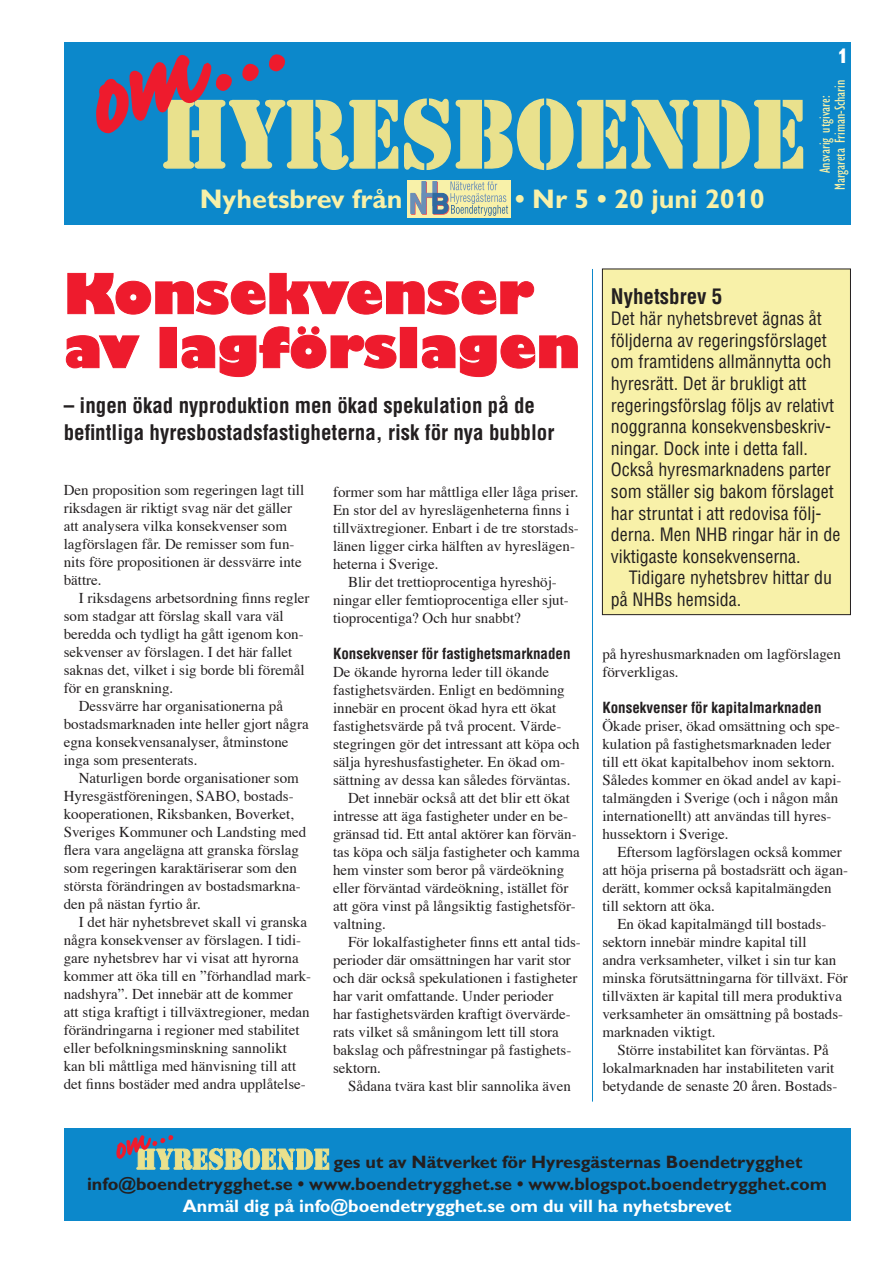
<style>
.page{position:relative;width:893px;height:1263px;background:#fff}
.page>*{position:absolute;margin:0;border:0;box-sizing:border-box;transform-origin:0 0}
.t1{font:800 54px/54px "Gill Sans";color:#ee1b2d}
.t2{font:700 27px "Gill Sans";color:#f8f1a9}
.t3{font:700 condensed 21px/27px "Helvetica";color:#231f20}
.t4{font:700 21px "Gill Alt One";color:#fff}
.t5{font:condensed 18px/21.6px "Helvetica";color:#231f20}
.t6{font:700 18px/21.6px "Gill Sans";color:#231f20}
.t7{font:700 18px "Gill Sans";color:#fff}
.t8{font:15px/18px "Times";color:#231f20}
.t9{font:700 condensed 15px "Helvetica";color:#231f20}
.t10{font:condensed 15px/15px "Gill Sans";color:#f8f1a9;text-align:center}
.s1{font-family:"Gill Alt One"}
</style>
<div class="page">
<div style="left:64px;top:43px;width:786px;height:182px;background:#0c88cb"></div>
<svg style="left:96px;top:54px;width:707px;height:116px"></svg>
<div style="left:64px;top:1128px;width:786px;height:92px;background:#0c88cb"></div>
<svg style="left:116px;top:1135px;width:213px;height:35px"></svg>
<div style="left:602px;top:269px;width:248px;height:346px;background:#f8f1a9"></div>
<div style="left:602px;top:269px;width:249px;height:346px;border:1px solid #231f20"></div>
<div style="left:407px;top:180px;width:104px;height:37px;background:#f8f1a9"></div>
<svg style="left:410px;top:181px;width:98px;height:35px"></svg>
<hr style="left:592px;top:269px;width:1px;height:832px;background:#0c88cb">
<svg style="left:67px;top:273px;width:467px;height:42px"></svg>
<svg style="left:66px;top:335px;width:74px;height:34px"></svg>
<div style="left:160px;top:327px;width:16px;height:41px;border:1px solid #ee1b2d"></div>
<svg style="left:181px;top:326px;width:216px;height:51px"></svg>
<div style="left:400px;top:327px;width:17px;height:41px;border:1px solid #ee1b2d"></div>
<svg style="left:421px;top:334px;width:157px;height:43px"></svg>
<h2 class="t2" style="left:200px;top:183px;width:204px">Nyhetsbrev från</h2>
<h2 class="t2" style="left:515px;top:183px;width:251px">• Nr 5 • 20 juni 20<span class="s1">1</span>0</h2>
<h3 class="t4" style="left:837px;top:43px;width:13px">1</h3>
<p class="t10" style="left:818px;top:190px;width:112px;rotate:-90deg">Ansvarig utgivare:<br>Margareta Friman-Scharin</p>
<h1 class="t1" style="left:64px;top:271px;width:518px">Konsekvenser av lagförslagen</h1>
<h3 class="t3" style="left:64px;top:391px;width:492px">– ingen ökad nyproduktion men ökad spekulation på de befintliga hyresbostadsfastigheterna, risk för nya bubblor</h3>
<p class="t8" style="left:64px;top:480px;width:242px">Den proposition som regeringen lagt till riksdagen är riktigt svag när det gäller att analysera vilka konsekvenser som lagförslagen får. De remisser som fun&shy;nits före propositionen är dessvärre inte bättre.</p>
<p class="t8" style="left:79px;top:588px;width:232px">I riksdagens arbetsordning finns regler</p>
<p class="t8" style="left:64px;top:606px;width:221px">som stadgar att förslag skall vara väl</p>
<p class="t8" style="left:64px;top:624px;width:241px">beredda och tydligt ha gått igenom kon-</p>
<p class="t8" style="left:64px;top:642px;width:230px">sekvenser av förslagen. I det här fallet</p>
<p class="t8" style="left:64px;top:660px;width:242px">saknas det, vilket i sig borde bli föremål</p>
<p class="t8" style="left:64px;top:678px;width:111px">för en granskning.</p>
<p class="t8" style="left:79px;top:696px;width:206px">Dessvärre har organisationerna på</p>
<p class="t8" style="left:64px;top:714px;width:246px">bostadsmarknaden inte heller gjort några</p>
<p class="t8" style="left:64px;top:732px;width:226px">egna konsekvensanalyser, åtminstone</p>
<p class="t8" style="left:64px;top:750px;width:135px">inga som presenterats.</p>
<p class="t8" style="left:79px;top:768px;width:222px">Naturligen borde organisationer som</p>
<p class="t8" style="left:64px;top:786px;width:231px">Hyresgästföreningen, SABO, bostads-</p>
<p class="t8" style="left:64px;top:804px;width:232px">kooperationen, Riksbanken, Boverket,</p>
<p class="t8" style="left:64px;top:822px;width:244px">Sveriges Kommuner och Landsting med</p>
<p class="t8" style="left:64px;top:840px;width:237px">flera vara angelägna att granska förslag</p>
<p class="t8" style="left:64px;top:858px;width:235px">som regeringen karaktäriserar som den</p>
<p class="t8" style="left:64px;top:876px;width:239px">största förändringen av bostadsmarkna-</p>
<p class="t8" style="left:64px;top:894px;width:139px">den på nästan fyrtio år.</p>
<p class="t8" style="left:79px;top:912px;width:230px">I det här nyhetsbrevet skall vi granska</p>
<p class="t8" style="left:64px;top:930px;width:239px">några konsekvenser av förslagen. I tidi-</p>
<p class="t8" style="left:64px;top:948px;width:236px">gare nyhetsbrev har vi visat att hyrorna</p>
<p class="t8" style="left:64px;top:966px;width:249px">kommer att öka till en ”förhandlad mark-</p>
<p class="t8" style="left:64px;top:984px;width:231px">nadshyra”. Det innebär att de kommer</p>
<p class="t8" style="left:64px;top:1002px;width:247px">att stiga kraftigt i tillväxtregioner, medan</p>
<p class="t8" style="left:64px;top:1020px;width:237px">förändringarna i regioner med stabilitet</p>
<p class="t8" style="left:64px;top:1038px;width:225px">eller befolkningsminskning sannolikt</p>
<p class="t8" style="left:64px;top:1056px;width:234px">kan bli måttliga med hänvisning till att</p>
<p class="t8" style="left:64px;top:1074px;width:244px">det finns bostäder med andra upplåtelse-</p>
<p class="t8" style="left:333px;top:482px;width:247px">former som har måttliga eller låga priser.<br>En stor del av hyreslägenheterna finns i tillväxtregioner. Enbart i de tre storstads&shy;länen ligger cirka hälften av hyreslägen&shy;heterna i Sverige.</p>
<p class="t8" style="left:333px;top:572px;width:237px;text-indent:15px">Blir det trettioprocentiga hyreshöj&shy;ningar eller femtioprocentiga eller sjut&shy;tioprocentiga? Och hur snabbt?</p>
<p class="t9" style="left:333px;top:644px;width:239px">Konsekvenser för fastighetsmarknaden</p>
<p class="t8" style="left:333px;top:662px;width:218px">De ökande hyrorna leder till ökande</p>
<p class="t8" style="left:333px;top:680px;width:233px">fastighetsvärden. Enligt en bedömning</p>
<p class="t8" style="left:333px;top:698px;width:225px">innebär en procent ökad hyra ett ökat</p>
<p class="t8" style="left:333px;top:716px;width:230px">fastighetsvärde på två procent. Värde-</p>
<p class="t8" style="left:333px;top:734px;width:248px">stegringen gör det intressant att köpa och</p>
<p class="t8" style="left:333px;top:752px;width:234px">sälja hyreshusfastigheter. En ökad om-</p>
<p class="t8" style="left:333px;top:770px;width:239px">sättning av dessa kan således förväntas.</p>
<p class="t8" style="left:348px;top:788px;width:224px">Det innebär också att det blir ett ökat</p>
<p class="t8" style="left:333px;top:806px;width:236px">intresse att äga fastigheter under en be-</p>
<p class="t8" style="left:333px;top:824px;width:245px">gränsad tid. Ett antal aktörer kan förvän-</p>
<p class="t8" style="left:333px;top:842px;width:248px">tas köpa och sälja fastigheter och kamma</p>
<p class="t8" style="left:333px;top:860px;width:233px">hem vinster som beror på värdeökning</p>
<p class="t8" style="left:333px;top:878px;width:237px">eller förväntad värdeökning, istället för</p>
<p class="t8" style="left:333px;top:896px;width:244px">att göra vinst på långsiktig fastighetsför-</p>
<p class="t8" style="left:333px;top:914px;width:54px">valtning.</p>
<p class="t8" style="left:348px;top:932px;width:234px">För lokalfastigheter finns ett antal tids-</p>
<p class="t8" style="left:333px;top:950px;width:239px">perioder där omsättningen har varit stor</p>
<p class="t8" style="left:333px;top:968px;width:246px">och där också spekulationen i fastigheter</p>
<p class="t8" style="left:333px;top:986px;width:222px">har varit omfattande. Under perioder</p>
<p class="t8" style="left:333px;top:1004px;width:239px">har fastighetsvärden kraftigt övervärde-</p>
<p class="t8" style="left:333px;top:1022px;width:227px">rats vilket så småningom lett till stora</p>
<p class="t8" style="left:333px;top:1040px;width:240px">bakslag och påfrestningar på fastighets-</p>
<p class="t8" style="left:333px;top:1058px;width:49px">sektorn.</p>
<p class="t8" style="left:348px;top:1076px;width:224px">Sådana tvära kast blir sannolika även</p>
<h3 class="t3" style="left:611px;top:282px;width:113px">Nyhetsbrev 5</h3>
<p class="t5" style="left:611px;top:308px;width:231px">Det här nyhetsbrevet ägnas åt följderna av regeringsförslaget om framtidens allmännytta och hyresrätt. Det är brukligt att regeringsförslag följs av relativt noggranna konsekvensbeskriv&shy;ningar. Dock inte i detta fall.<br>Också hyresmarknadens parter som ställer sig bakom förslaget har struntat i att redovisa följ&shy;derna. Men NHB ringar här in de viktigaste konsekvenserna.</p>
<p class="t5" style="left:611px;top:567px;width:223px;text-indent:18px">Tidigare nyhetsbrev hittar du på NHBs hemsida.</p>
<p class="t8" style="left:602px;top:643px;width:240px">på hyreshusmarknaden om lagförslagen förverkligas.</p>
<p class="t9" style="left:602px;top:698px;width:221px">Konsekvenser för kapitalmarknaden</p>
<p class="t8" style="left:602px;top:715px;width:241px">Ökade priser, ökad omsättning och spe&shy;kulation på fastighetsmarknaden leder till ett ökat kapitalbehov inom sektorn.<br>Således kommer en ökad andel av kapi&shy;talmängden i Sverige (och i någon mån internationellt) att användas till hyres&shy;hussektorn i Sverige.</p>
<p class="t8" style="left:602px;top:841px;width:247px;text-indent:15px">Eftersom lagförslagen också kommer att höja priserna på bostadsrätt och ägan&shy;derätt, kommer också kapitalmängden till sektorn att öka.</p>
<p class="t8" style="left:602px;top:913px;width:247px;text-indent:15px">En ökad kapitalmängd till bostads&shy;sektorn innebär mindre kapital till<br>andra verksamheter, vilket i sin tur kan minska förutsättningarna för tillväxt. För tillväxten är kapital till mera produktiva verksamheter än omsättning på bostads&shy;marknaden viktigt.</p>
<p class="t8" style="left:602px;top:1039px;width:236px;text-align:center">Större instabilitet kan förväntas. På lokalmarknaden har instabiliteten varit betydande de senaste 20 åren. Bostads-</p>
<p class="t6" style="left:87px;top:1151px;width:742px;text-indent:246px">ges ut av Nätverket för Hyresgästernas Boendetrygghet info@boendetrygghet.se • www.boendetrygghet.se • www.blogspot.boendetrygghet.com</p>
<p class="t7" style="left:183px;top:1195px;width:550px">Anmäl dig på info@boendetrygghet.se om du vill ha nyhetsbrevet</p>
</div>
